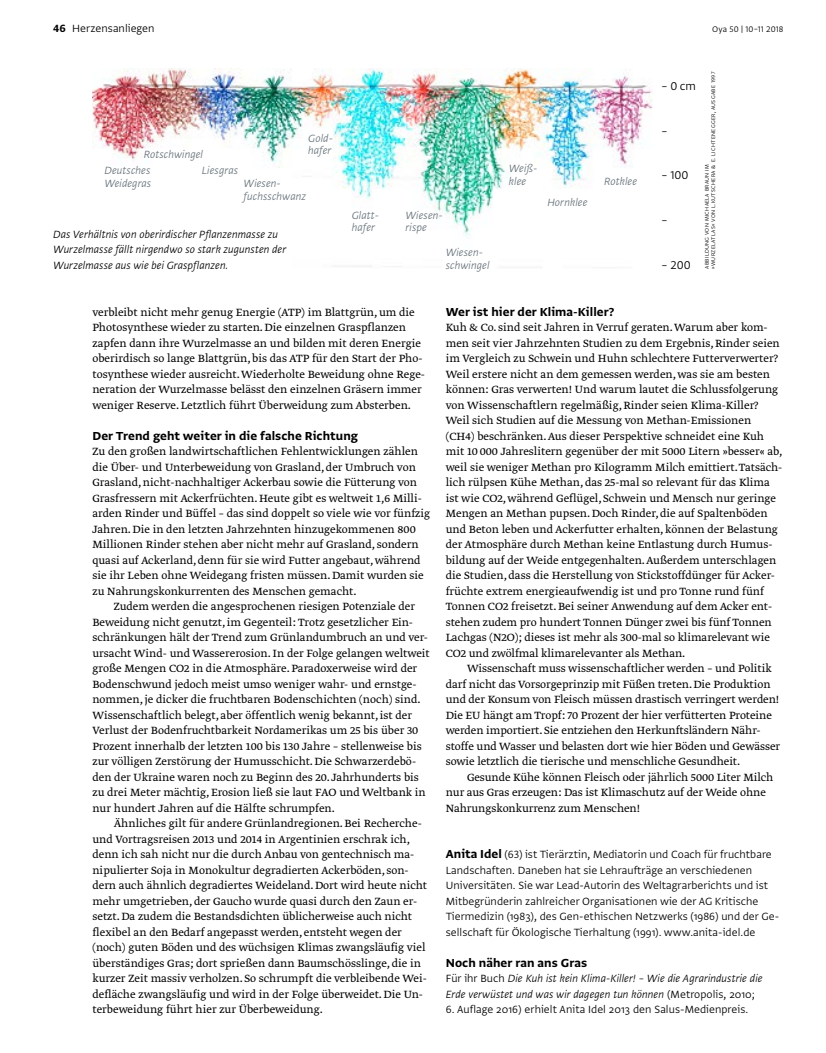
<style>
.page{position:relative;width:826px;height:1053px;background:#fff}
.page>*{position:absolute;margin:0;border:0;box-sizing:border-box;transform-origin:0 0}
.t1{font:13.75px "Greta Sans Pro Bld";letter-spacing:.005em;color:#000}
.t2{font:300 13.38px "Greta Sans Pro";letter-spacing:.005em;color:#000}
.t3{font:12.38px/15.5px "Greta Text Std Light Plus";letter-spacing:.005em;color:#000}
.t4{font:300 12.38px/15.5px "Greta Sans Pro";letter-spacing:.005em;color:#000}
.t5{font:italic 300 12.38px/15.5px "Greta Sans Pro";letter-spacing:.005em;color:#000}
.t6{font:italic 300 12.38px/12.4px "Greta Sans Pro";letter-spacing:.005em;color:#667279}
.t7{font:300 9.62px "Greta Sans Pro";letter-spacing:.01em;color:#000}
.t8{font:300 6.25px/6.2px "Greta Sans Pro";letter-spacing:.05em;color:#000}
.s1{font-family:"Greta Sans Pro Bld";font-weight:400}
.s2{font-family:"Greta Sans Pro Bld";font-weight:400;font-size:13.75px}
.s3{font-style:normal}
</style>
<div class="page">
<img style="left:92px;top:69px;width:561px;height:198px">
<p class="t4" style="left:53px;top:20px;width:103px"><span class="s1">46</span> Herzensanliegen</p>
<p class="t7" style="left:712px;top:23px;width:73px">Oya 50 | 10–11 2018</p>
<p class="t6" style="left:144px;top:147px;width:61px">Rotschwingel</p>
<p class="t6" style="left:308px;top:131px;width:26px">Gold&shy;hafer</p>
<p class="t6" style="left:104px;top:163px;width:48px">Deutsches</p>
<p class="t6" style="left:202px;top:163px;width:38px">Liesgras</p>
<p class="t6" style="left:104px;top:176px;width:48px">Weidegras</p>
<p class="t6" style="left:244px;top:176px;width:64px">Wiesen&shy;fuchsschwanz</p>
<p class="t5" style="left:53px;top:225px;width:235px">Das Verhältnis von oberirdischer Pflanzenmasse zu<br>Wurzelmasse fällt nirgendwo so stark zugunsten der<br>Wurzelmasse aus wie bei Graspflanzen.</p>
<p class="t6" style="left:352px;top:208px;width:27px">Glatt&shy;hafer</p>
<p class="t6" style="left:405px;top:208px;width:39px">Wiesen&shy;rispe</p>
<p class="t6" style="left:446px;top:245px;width:45px">Wiesen&shy;schwingel</p>
<p class="t6" style="left:509px;top:161px;width:30px">Weiß&shy;klee</p>
<p class="t6" style="left:547px;top:195px;width:42px">Hornklee</p>
<p class="t6" style="left:604px;top:174px;width:35px">Rotklee</p>
<p class="t2" style="left:661px;top:77px;width:36px">– 0 cm</p>
<p class="t2" style="left:661px;top:121px;width:8px">–</p>
<p class="t2" style="left:661px;top:166px;width:29px">– 100</p>
<p class="t2" style="left:661px;top:210px;width:8px">–</p>
<p class="t2" style="left:661px;top:255px;width:31px">– 200</p>
<p class="t8" style="left:703px;top:269px;width:198px;rotate:-90deg">abbildu ng von michaela braun im<br>»wurzelatlas« von L.kutschera &amp; E. lichtenegger, ausgabe 1997</p>
<p class="t3" style="left:92px;top:305px;width:334px">verbleibt nicht mehr genug Energie (ATP) im Blattgrün, um die Photosynthese wieder zu starten. Die einzelnen Graspflanzen zapfen dann ihre Wurzelmasse an und bilden mit deren Energie oberirdisch so lange Blattgrün, bis das ATP für den Start der Pho&shy;tosynthese wieder ausreicht. Wiederholte Beweidung ohne Rege&shy;neration der Wurzelmasse belässt den einzelnen Gräsern immer weniger Reserve. Letztlich führt Überweidung zum Absterben.</p>
<p class="t1" style="left:92px;top:425px;width:267px">Der Trend geht weiter in die falsche Richtung</p>
<p class="t3" style="left:92px;top:444px;width:339px">Zu den großen landwirtschaftlichen Fehlentwicklungen zählen die Über- und Unterbeweidung von Grasland, der Umbruch von Grasland, nicht-nachhaltiger Ackerbau sowie die Fütterung von Grasfressern mit Ackerfrüchten. Heute gibt es weltweit 1,6 Milli&shy;arden Rinder und Büffel – das sind doppelt so viele wie vor fünfzig Jahren. Die in den letzten Jahrzehnten hinzugekommenen 800<br>Millionen Rinder stehen aber nicht mehr auf Grasland, sondern quasi auf Ackerland, denn für sie wird Futter angebaut, während sie ihr Leben ohne Weidegang fristen müssen. Damit wurden sie zu Nahrungskonkurrenten des Menschen gemacht.</p>
<p class="t3" style="left:92px;top:599px;width:339px;text-indent:21px">Zudem werden die angesprochenen riesigen Potenziale der Beweidung nicht genutzt, im Gegenteil: Trotz gesetzlicher Ein&shy;schränkungen hält der Trend zum Grünlandumbruch an und ver&shy;ursacht Wind- und Wassererosion. In der Folge gelangen weltweit große Mengen CO2 in die Atmosphäre. Paradoxerweise wird der Bodenschwund jedoch meist umso weniger wahr- und ernstge&shy;nommen, je dicker die fruchtbaren Bodenschichten (noch) sind.<br>Wissenschaftlich belegt, aber öffentlich wenig bekannt, ist der Verlust der Bodenfruchtbarkeit Nordamerikas um 25 bis über 30<br>Prozent innerhalb der letzten 100 bis 130 Jahre – stellenweise bis zur völligen Zerstörung der Humusschicht. Die Schwarzerdebö&shy;den der Ukraine waren noch zu Beginn des 20. Jahrhunderts bis zu drei Meter mächtig, Erosion ließ sie laut FAO und Weltbank in nur hundert Jahren auf die Hälfte schrumpfen.</p>
<p class="t3" style="left:92px;top:816px;width:336px;text-indent:21px">Ähnliches gilt für andere Grünlandregionen. Bei Recherche&shy;und Vortragsreisen 2013 und 2014 in Argentinien erschrak ich, denn ich sah nicht nur die durch Anbau von gentechnisch ma&shy;nipulierter Soja in Monokultur degradierten Ackerböden, son&shy;dern auch ähnlich degradiertes Weideland. Dort wird heute nicht mehr umgetrieben, der Gaucho wurde quasi durch den Zaun er&shy;setzt. Da zudem die Bestandsdichten üblicherweise auch nicht flexibel an den Bedarf angepasst werden, entsteht wegen der (noch) guten Böden und des wüchsigen Klimas zwangsläufig viel überständiges Gras; dort sprießen dann Baumschösslinge, die in kurzer Zeit massiv verholzen. So schrumpft die verbleibende Wei&shy;defläche zwangsläufig und wird in der Folge überweidet. Die Un&shy;terbeweidung führt hier zur Überbeweidung.</p>
<p class="t1" style="left:446px;top:301px;width:170px">Wer ist hier der Klima-Killer?</p>
<p class="t3" style="left:446px;top:320px;width:338px">Kuh &amp; Co. sind seit Jahren in Verruf geraten. Warum aber kom&shy;men seit vier Jahrzehnten Studien zu dem Ergebnis, Rinder seien im Vergleich zu Schwein und Huhn schlechtere Futterverwerter?<br>Weil erstere nicht an dem gemessen werden, was sie am besten können: Gras verwerten! Und warum lautet die Schlussfolgerung von Wissenschaftlern regelmäßig, Rinder seien Klima-Killer?<br>Weil sich Studien auf die Messung von Methan-Emissionen (CH4) beschränken. Aus dieser Perspektive schneidet eine Kuh mit 10 000 Jahreslitern gegenüber der mit 5000 Litern »besser« ab, weil sie weniger Methan pro Kilogramm Milch emittiert. Tatsäch&shy;lich rülpsen Kühe Methan, das 25-mal so relevant für das Klima ist wie CO2, während Geflügel, Schwein und Mensch nur geringe Mengen an Methan pupsen. Doch Rinder, die auf Spaltenböden und Beton leben und Ackerfutter erhalten, können der Belastung der Atmosphäre durch Methan keine Entlastung durch Humus&shy;bildung auf der Weide entgegenhalten. Außerdem unterschlagen die Studien, dass die Herstellung von Stickstoffdünger für Acker&shy;früchte extrem energieaufwendig ist und pro Tonne rund fünf Tonnen CO2 freisetzt. Bei seiner Anwendung auf dem Acker ent&shy;stehen zudem pro hundert Tonnen Dünger zwei bis fünf Tonnen Lachgas (N2O); dieses ist mehr als 300-mal so klimarelevant wie CO2 und zwölfmal klimarelevanter als Methan.</p>
<p class="t3" style="left:446px;top:661px;width:336px;text-indent:21px">Wissenschaft muss wissenschaftlicher werden – und Politik darf nicht das Vorsorgeprinzip mit Füßen treten. Die Produktion und der Konsum von Fleisch müssen drastisch verringert werden!<br>Die EU hängt am Tropf: 70 Prozent der hier verfütterten Proteine werden importiert. Sie entziehen den Herkunftsländern Nähr&shy;stoffe und Wasser und belasten dort wie hier Böden und Gewässer sowie letztlich die tierische und menschliche Gesundheit.</p>
<p class="t3" style="left:446px;top:770px;width:329px;text-indent:21px">Gesunde Kühe können Fleisch oder jährlich 5000 Liter Milch nur aus Gras erzeugen: Das ist Klimaschutz auf der Weide ohne<br>Nahrungskonkurrenz zum Menschen!</p>
<p class="t4" style="left:446px;top:845px;width:335px"><span class="s2">Anita Idel</span> (63) ist Tierärztin, Mediatorin und Coach für fruchtbare Landschaften. Daneben hat sie Lehraufträge an verschiedenen Universitäten. Sie war Lead-Autorin des Weltagrarberichts und ist Mitbegründerin zahlreicher Organisationen wie der AG Kritische Tiermedizin (1983), des Gen-ethischen Netzwerks (1986) und der Ge&shy;sellschaft für Ökologische Tierhaltung (1991). www.anita-idel.de</p>
<p class="t1" style="left:446px;top:952px;width:143px">Noch näher ran ans Gras</p>
<p class="t5" style="left:446px;top:969px;width:318px"><span class="s3">Für ihr Buch</span> Die Kuh ist kein Klima-Killer! – Wie die Agrarindustrie die<br>Erde verwüstet und was wir dagegen tun können <span class="s3">(Metropolis, 2010;</span></p>
<p class="t4" style="left:446px;top:1000px;width:304px">6. Auflage 2016) erhielt Anita Idel 2013 den Salus-Medienpreis.</p>
</div>
